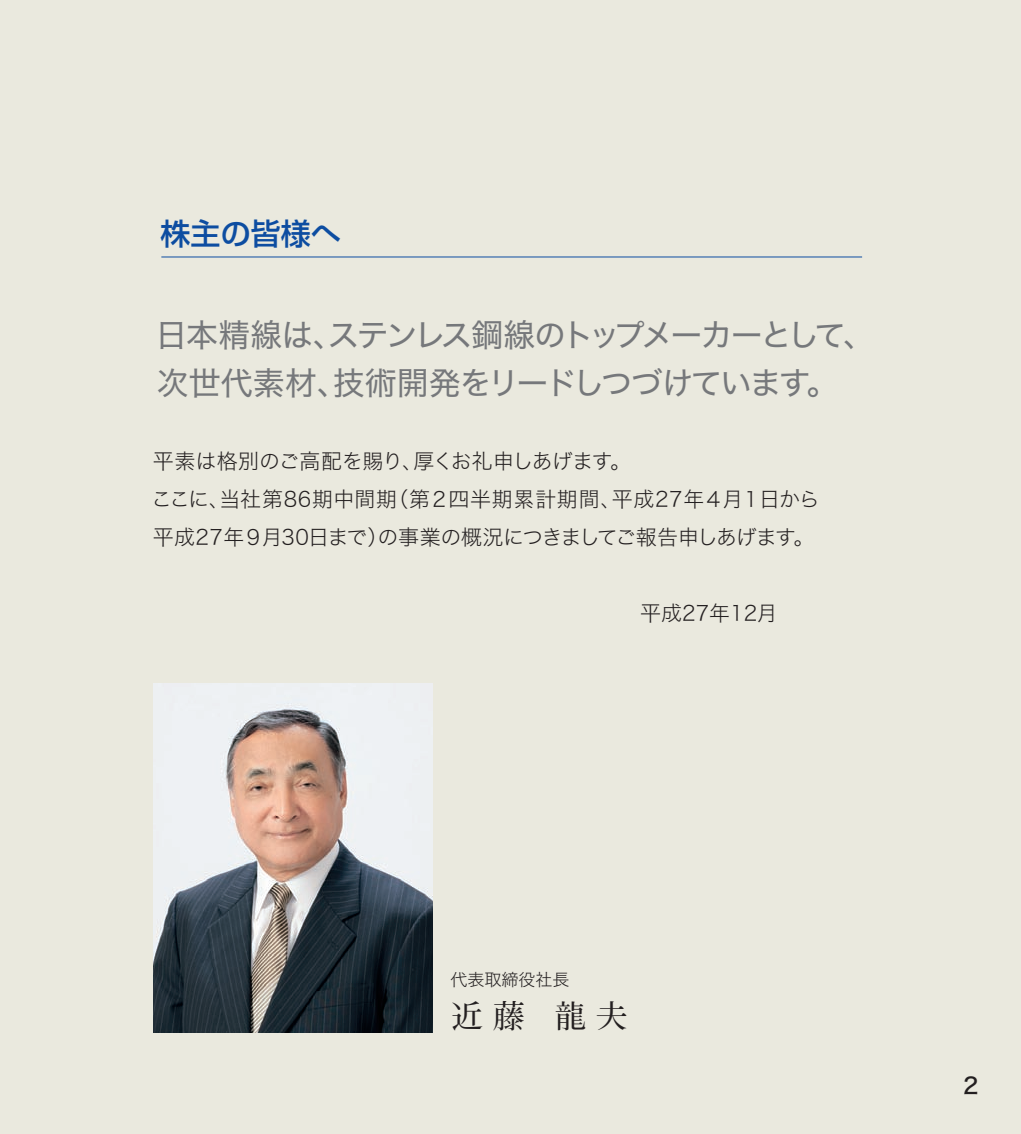
<style>
.page{position:relative;width:1021px;height:1134px;background:#fff}
.page>*{position:absolute;margin:0;border:0;box-sizing:border-box;transform-origin:0 0}
.t1{font:32px/48px "Hira Kaku Std W4";letter-spacing:-.075em;color:#76787b}
.t2{font:700 32px "Futo Min A101 Pro";color:#231f20}
.t3{font:500 30px "Shin Go Pro";color:#0d4da1}
.t4{font:22.4px "Hira Kaku Std W5";color:#231f20}
.t5{font:21px/38px "Hira Kaku Std W2";letter-spacing:-.015em;color:#231f20}
.t6{font:17px "Hira Kaku Std W2";color:#231f20}
</style>
<div class="page">
<div style="left:0;top:0;width:1020px;height:1134px;background:#eae9de"></div>
<hr style="left:161px;top:257px;width:701px;height:1px;background:#0d4da1">
<img style="left:154px;top:684px;width:278px;height:348px">
<h2 class="t3" style="left:161px;top:209px;width:182px">株主の皆様へ</h2>
<h1 class="t1" style="left:155px;top:311px;width:721px">日本精線は、ステンレス鋼線のトップメーカーとして、次世代素材、技術開発をリードしつづけています。</h1>
<p class="t5" style="left:151px;top:442px;width:670px">平素は格別のご高配を賜り、厚くお礼申しあげます。<br>ここに、当社第86期中間期（第２四半期累計期間、平成27年４月１日から平成27年９月30日まで）の事業の概況につきましてご報告申しあげます。</p>
<p class="t5" style="left:640px;top:594px;width:179px">平成27年12月　　</p>
<p class="t6" style="left:450px;top:967px;width:120px">代表取締役社長</p>
<h1 class="t2" style="left:451px;top:991px;width:178px">近藤 龍夫</h1>
<p class="t4" style="left:963px;top:1068px;width:17px">2</p>
</div>
